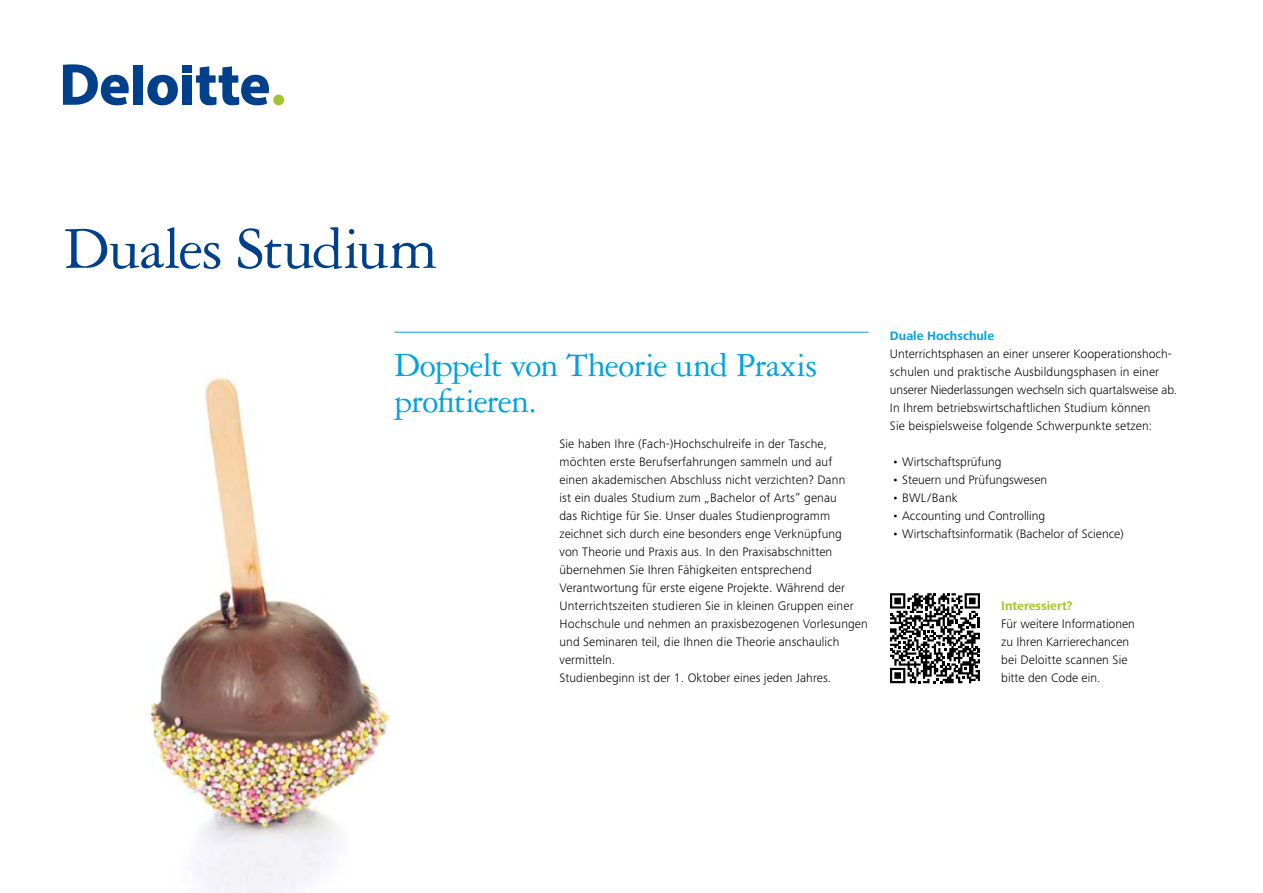
<style>
.page{position:relative;width:1263px;height:893px;background:#fff}
.page>*{position:absolute;margin:0;border:0;box-sizing:border-box;transform-origin:0 0}
.t1{font:63px "Garamond Three";letter-spacing:-.015em;color:#00408a}
.t2{font:36px/36px "Garamond Three";letter-spacing:-.025em;color:#00a2e1}
.t3{font:300 12.75px/18px "Frutiger Next Pro";letter-spacing:.005em;color:#000}
.t4{font:700 12.75px "Frutiger Next Pro";color:#00a2e1}
.t5{font:700 12.75px "Frutiger Next Pro";color:#a2c62f}
</style>
<div class="page">
<div style="left:133px;top:65px;width:10px;height:40px;background:#00408a"></div>
<svg style="left:147px;top:75px;width:31px;height:30px"></svg>
<div style="left:182px;top:75px;width:10px;height:30px;background:#00408a"></div>
<div style="left:182px;top:65px;width:10px;height:8px;background:#00408a"></div>
<svg style="left:196px;top:66px;width:73px;height:39px"></svg>
<div style="left:273px;top:95px;width:11px;height:10px;background:#a2c62f;border-radius:50%"></div>
<svg style="left:63px;top:64px;width:66px;height:41px"></svg>
<img style="left:149px;top:377px;width:244px;height:516px">
<svg style="left:890px;top:593px;width:90px;height:90px"></svg>
<hr style="left:394px;top:332px;width:475px;height:1px;background:#00a2e1">
<h1 class="t1" style="left:64px;top:215px;width:375px">Duales Studium</h1>
<h2 class="t2" style="left:394px;top:347px;width:425px">Doppelt von Theorie und Praxis profitieren.</h2>
<p class="t3" style="left:559px;top:434px;width:310px">Sie haben Ihre (Fach-)Hochschulreife in der Tasche, möchten erste Berufserfahrungen sammeln und auf<br>einen akademischen Abschluss nicht verzichten? Dann<br>ist ein duales Studium zum „Bachelor of Arts“ genau<br>das Richtige für Sie. Unser duales Studienprogramm zeichnet sich durch eine besonders enge Verknüpfung<br>von Theorie und Praxis aus. In den Praxisabschnitten übernehmen Sie Ihren Fähigkeiten entsprechend Verantwortung für erste eigene Projekte. Während der Unterrichtszeiten studieren Sie in kleinen Gruppen einer Hochschule und nehmen an praxisbezogenen Vorlesungen und Seminaren teil, die Ihnen die Theorie anschaulich vermitteln.<br>Studienbeginn ist der 1. Oktober eines jeden Jahres.</p>
<p class="t4" style="left:890px;top:328px;width:106px">Duale Hochschule</p>
<p class="t3" style="left:890px;top:344px;width:289px">Unterrichtsphasen an einer unserer Kooperationshoch&shy;schulen und praktische Ausbildungsphasen in einer unserer Niederlassungen wechseln sich quartalsweise ab.<br>In Ihrem betriebswirtschaftlichen Studium können<br>Sie beispielsweise folgende Schwerpunkte setzen:</p>
<p class="t3" style="left:892px;top:453px;width:111px">• Wirtschaftsprüfung</p>
<p class="t3" style="left:892px;top:471px;width:157px">• Steuern und Prüfungswesen</p>
<p class="t3" style="left:892px;top:489px;width:67px">• BWL/Bank</p>
<p class="t3" style="left:892px;top:507px;width:155px">• Accounting und Controlling</p>
<p class="t3" style="left:892px;top:525px;width:233px">• Wirtschaftsinformatik (Bachelor of Science)</p>
<p class="t5" style="left:1001px;top:598px;width:73px">Interessiert?</p>
<p class="t3" style="left:1001px;top:614px;width:135px">Für weitere Informationen zu Ihren Karrierechancen bei Deloitte scannen Sie bitte den Code ein.</p>
</div>
